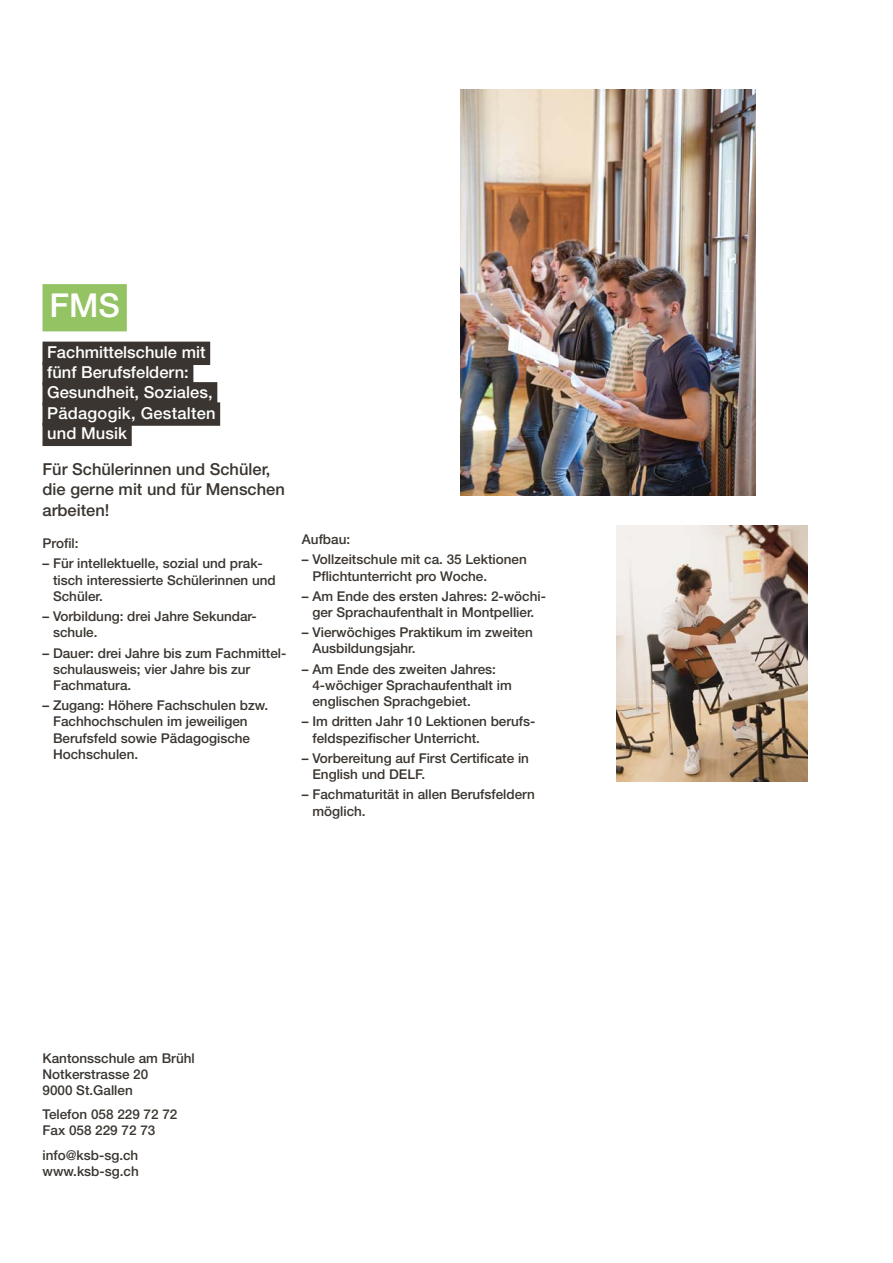
<style>
.page{position:relative;width:893px;height:1263px;background:#fff}
.page>*{position:absolute;margin:0;border:0;box-sizing:border-box;transform-origin:0 0}
.t1{font:500 33px "Helvetica Neue LT Std";color:#fff}
.t2{font:500 16.5px/20.2px "Helvetica Neue LT Std";color:#fff}
.t3{font:500 16.5px/20.2px "Helvetica Neue LT Std";color:#3a3530}
.t4{font:500 13.5px/16.2px "Helvetica Neue LT Std";color:#3a3530}
</style>
<div class="page">
<div style="left:43px;top:284px;width:84px;height:47px;background:#94c364"></div>
<div style="left:43px;top:342px;width:167px;height:23px;background:#3a3530"></div>
<div style="left:43px;top:362px;width:150px;height:23px;background:#3a3530"></div>
<div style="left:43px;top:382px;width:174px;height:23px;background:#3a3530"></div>
<div style="left:43px;top:402px;width:177px;height:24px;background:#3a3530"></div>
<div style="left:43px;top:423px;width:89px;height:23px;background:#3a3530"></div>
<img style="left:461px;top:89px;width:295px;height:407px">
<img style="left:617px;top:525px;width:191px;height:256px">
<h1 class="t1" style="left:50px;top:294px;width:72px">FMS</h1>
<p class="t2" style="left:47px;top:344px;width:170px">Fachmittelschule mit fünf Berufsfeldern:<br>Gesundheit, Soziales,<br>Pädagogik, Gestalten und Musik</p>
<p class="t3" style="left:43px;top:461px;width:244px">Für Schülerinnen und Schüler, die gerne mit und für Menschen arbeiten!</p>
<p class="t4" style="left:43px;top:537px;width:38px">Profil:</p>
<p class="t4" style="left:53px;top:557px;width:224px;text-indent:-11px">– Für intellektuelle, sozial und prak&shy;tisch interessierte Schülerinnen und<br>Schüler.</p>
<p class="t4" style="left:53px;top:610px;width:205px;text-indent:-11px">– Vorbildung: drei Jahre Sekundar&shy;schule.</p>
<p class="t4" style="left:53px;top:646px;width:235px;text-indent:-11px">– Dauer: drei Jahre bis zum Fachmittel&shy;schulausweis; vier Jahre bis zur<br>Fachmatura.</p>
<p class="t4" style="left:53px;top:699px;width:217px;text-indent:-11px">– Zugang: Höhere Fachschulen bzw.<br>Fachhochschulen im jeweiligen<br>Berufsfeld sowie Pädagogische<br>Hochschulen.</p>
<p class="t4" style="left:302px;top:533px;width:50px">Aufbau:</p>
<p class="t4" style="left:312px;top:553px;width:216px;text-indent:-11px">– Vollzeitschule mit ca. 35 Lektionen<br>Pflichtunterricht pro Woche.</p>
<p class="t4" style="left:302px;top:590px;width:246px;text-align:center">– Am Ende des ersten Jahres: 2-wöchi&shy;ger Sprachaufenthalt in Montpellier.</p>
<p class="t4" style="left:312px;top:626px;width:222px;text-indent:-11px">– Vierwöchiges Praktikum im zweiten<br>Ausbildungsjahr.</p>
<p class="t4" style="left:312px;top:662px;width:201px;text-indent:-11px">– Am Ende des zweiten Jahres:<br>4-wöchiger Sprachaufenthalt im englischen Sprachgebiet.</p>
<p class="t4" style="left:312px;top:715px;width:225px;text-indent:-11px">– Im dritten Jahr 10 Lektionen berufs&shy;feldspezifischer Unterricht.</p>
<p class="t4" style="left:312px;top:752px;width:218px;text-indent:-11px">– Vorbereitung auf First Certificate in<br>English und DELF.</p>
<p class="t4" style="left:312px;top:788px;width:224px;text-indent:-11px">– Fachmaturität in allen Berufsfeldern möglich.</p>
<p class="t4" style="left:43px;top:1051px;width:154px">Kantonsschule am Brühl<br>Notkerstrasse 20<br>9000 St.Gallen</p>
<p class="t4" style="left:43px;top:1108px;width:136px">Telefon 058 229 72 72<br>Fax 058 229 72 73</p>
<p class="t4" style="left:43px;top:1148px;width:98px">info@ksb-sg.ch www.ksb-sg.ch</p>
</div>
